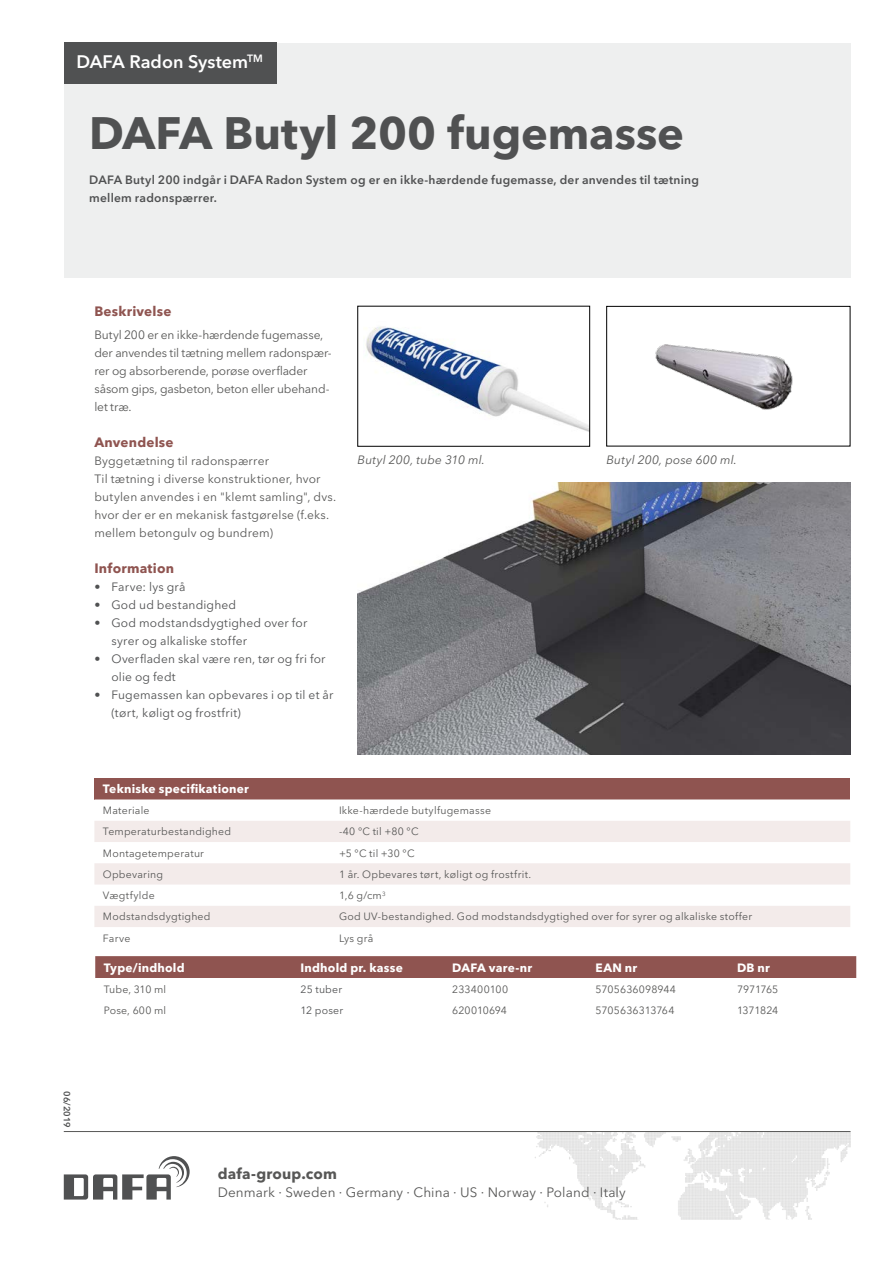
<style>
.page{position:relative;width:893px;height:1263px;background:#fff}
.page>*{position:absolute;margin:0;border:0;box-sizing:border-box;transform-origin:0 0}
.t1{font:700 45px "Avenir Next LT Pro";color:#505152}
.t2{font:600 18px "Avenir Next LT Pro";color:#fff}
.t3{font:700 15px "Avenir Next LT Pro";letter-spacing:.01em;color:#575756}
.t4{font:13.5px "Avenir Next LT Pro";letter-spacing:.01em;color:#575756}
.t5{font:700 13.5px "Avenir Next LT Pro";letter-spacing:.015em;color:#8f5450}
.t6{font:12px/18px "Avenir Next LT Pro";letter-spacing:.015em;color:#505152}
.t7{font:12px/18px "Avenir Next LT Pro";letter-spacing:.01em;color:#575756}
.t8{font:12px/18px "Avenir Next LT Pro";letter-spacing:-.01em;color:#575756}
.t9{font:600 12px/18px "Avenir Next LT Pro";letter-spacing:.02em;color:#505152}
.t10{font:700 12px "Avenir Next LT Pro";letter-spacing:.02em;color:#fff}
.t11{font:italic 12px "Avenir Next LT Pro";letter-spacing:.02em;color:#575756}
.t12{font:10.5px "Avenir Next LT Pro";letter-spacing:.02em;color:#575756}
.t13{font:10.5px "Avenir Next LT Pro";letter-spacing:-.005em;color:#575756}
.t14{font:10.5px "Avenir Next LT Pro";letter-spacing:.02em;color:#505152}
.t15{font:10.5px "Avenir Next LT Pro";color:#575756}
.t16{font:10.5px "Avenir Next LT Pro";letter-spacing:-.015em;color:#575756}
.t17{font:10.5px "Avenir Next LT Pro";letter-spacing:-.025em;color:#575756}
.t18{font:600 9px "Avenir Next LT Pro";color:#505152}
</style>
<div class="page">
<div style="left:64px;top:43px;width:786px;height:234px;background:#eeefef"></div>
<div style="left:64px;top:43px;width:212px;height:41px;background:#505152"></div>
<img style="left:535px;top:1132px;width:315px;height:87px">
<svg style="left:64px;top:1156px;width:126px;height:43px"></svg>
<hr style="left:64px;top:1131px;width:786px;height:1px;background:#575756">
<div style="left:94px;top:778px;width:756px;height:21px;background:#8f5450"></div>
<svg style="left:94px;top:799px;width:756px;height:1px"></svg>
<svg style="left:94px;top:821px;width:756px;height:106px;fill:#f3ebea"></svg>
<div style="left:95px;top:956px;width:761px;height:22px;background:#8f5450"></div>
<img style="left:655px;top:344px;width:138px;height:66px">
<div style="left:606px;top:306px;width:244px;height:140px;border:1px solid #000"></div>
<img style="left:366px;top:326px;width:222px;height:106px">
<img style="left:358px;top:482px;width:492px;height:273px">
<h2 class="t2" style="left:77px;top:51px;width:188px">DAFA Radon System<sup>TM</sup></h2>
<h1 class="t1" style="left:89px;top:106px;width:596px">DAFA Butyl 200 fugemasse</h1>
<p class="t9" style="left:89px;top:171px;width:611px">DAFA Butyl 200 indgår i DAFA Radon System og er en ikke-hærdende fugemasse, der anvendes til tætning mellem radonspærrer.</p>
<p class="t5" style="left:94px;top:303px;width:79px">Beskrivelse</p>
<p class="t8" style="left:94px;top:325px;width:239px">Butyl 200 er en ikke-hærdende fugemasse, der anvendes til tætning mellem radonspær&shy;rer og absorberende, porøse overflader såsom gips, gasbeton, beton eller ubehand&shy;let træ.</p>
<p class="t5" style="left:94px;top:434px;width:81px">Anvendelse</p>
<p class="t7" style="left:94px;top:451px;width:243px">Byggetætning til radonspærrer<br>Til tætning i diverse konstruktioner, hvor butylen anvendes i en "klemt samling", dvs. hvor der er en mekanisk fastgørelse (f.eks. mellem betongulv og bundrem)</p>
<p class="t5" style="left:94px;top:560px;width:81px">Information</p>
<p class="t6" style="left:94px;top:577px;width:93px">• Farve: lys grå</p>
<p class="t6" style="left:94px;top:595px;width:143px">• God ud bestandighed</p>
<p class="t6" style="left:111px;top:613px;width:197px;text-indent:-17px">• God modstandsdygtighed over for syrer og alkaliske stoffer</p>
<p class="t6" style="left:111px;top:649px;width:216px;text-indent:-17px">• Overfladen skal være ren, tør og fri for olie og fedt</p>
<p class="t6" style="left:111px;top:685px;width:223px;text-indent:-17px">• Fugemassen kan opbevares i op til et år (tørt, køligt og frostfrit)</p>
<p class="t11" style="left:358px;top:453px;width:129px">Butyl 200, tube 310 ml.</p>
<p class="t11" style="left:606px;top:453px;width:132px">Butyl 200, pose 600 ml.</p>
<p class="t18" style="left:72px;top:1091px;width:38px;rotate:90deg">06/2019</p>
<p class="t10" style="left:103px;top:781px;width:148px">Tekniske specifikationer</p>
<p class="t12" style="left:103px;top:804px;width:48px">Materiale</p>
<p class="t12" style="left:339px;top:804px;width:154px">Ikke-hærdede butylfugemasse</p>
<p class="t12" style="left:103px;top:825px;width:130px">Temperaturbestandighed</p>
<p class="t12" style="left:339px;top:825px;width:81px">-40 °C til +80 °C</p>
<p class="t12" style="left:103px;top:847px;width:103px">Montagetemperatur</p>
<p class="t12" style="left:339px;top:847px;width:77px">+5 °C til +30 °C</p>
<p class="t12" style="left:103px;top:868px;width:62px">Opbevaring</p>
<p class="t12" style="left:339px;top:868px;width:194px">1 år. Opbevares tørt, køligt og frostfrit.</p>
<p class="t12" style="left:103px;top:889px;width:53px">Vægtfylde</p>
<p class="t12" style="left:339px;top:889px;width:48px">1,6 g/cm<sup>3</sup></p>
<p class="t12" style="left:103px;top:910px;width:109px">Modstandsdygtighed</p>
<p class="t12" style="left:339px;top:910px;width:415px">God UV-bestandighed. God modstandsdygtighed over for syrer og alkaliske stoffer</p>
<p class="t12" style="left:103px;top:932px;width:29px">Farve</p>
<p class="t12" style="left:339px;top:932px;width:36px">Lys grå</p>
<p class="t10" style="left:104px;top:960px;width:82px">Type/indhold</p>
<p class="t10" style="left:300px;top:960px;width:104px">Indhold pr. kasse</p>
<p class="t10" style="left:452px;top:960px;width:82px">DAFA vare-nr</p>
<p class="t10" style="left:596px;top:960px;width:43px">EAN nr</p>
<p class="t10" style="left:737px;top:960px;width:34px">DB nr</p>
<p class="t13" style="left:104px;top:983px;width:64px">Tube, 310 ml</p>
<p class="t14" style="left:300px;top:983px;width:43px">25 tuber</p>
<p class="t12" style="left:452px;top:983px;width:57px">233400100</p>
<p class="t12" style="left:596px;top:983px;width:82px">5705636098944</p>
<p class="t16" style="left:737px;top:983px;width:43px">7971765</p>
<p class="t12" style="left:104px;top:1004px;width:64px">Pose, 600 ml</p>
<p class="t14" style="left:300px;top:1004px;width:44px">12 poser</p>
<p class="t13" style="left:452px;top:1004px;width:56px">620010694</p>
<p class="t15" style="left:596px;top:1004px;width:80px">5705636313764</p>
<p class="t17" style="left:737px;top:1004px;width:43px">1371824</p>
<h3 class="t3" style="left:218px;top:1164px;width:121px">dafa-group.com</h3>
<p class="t4" style="left:218px;top:1184px;width:410px">Denmark · Sweden · Germany · China · US · Norway · Poland · Italy</p>
</div>
